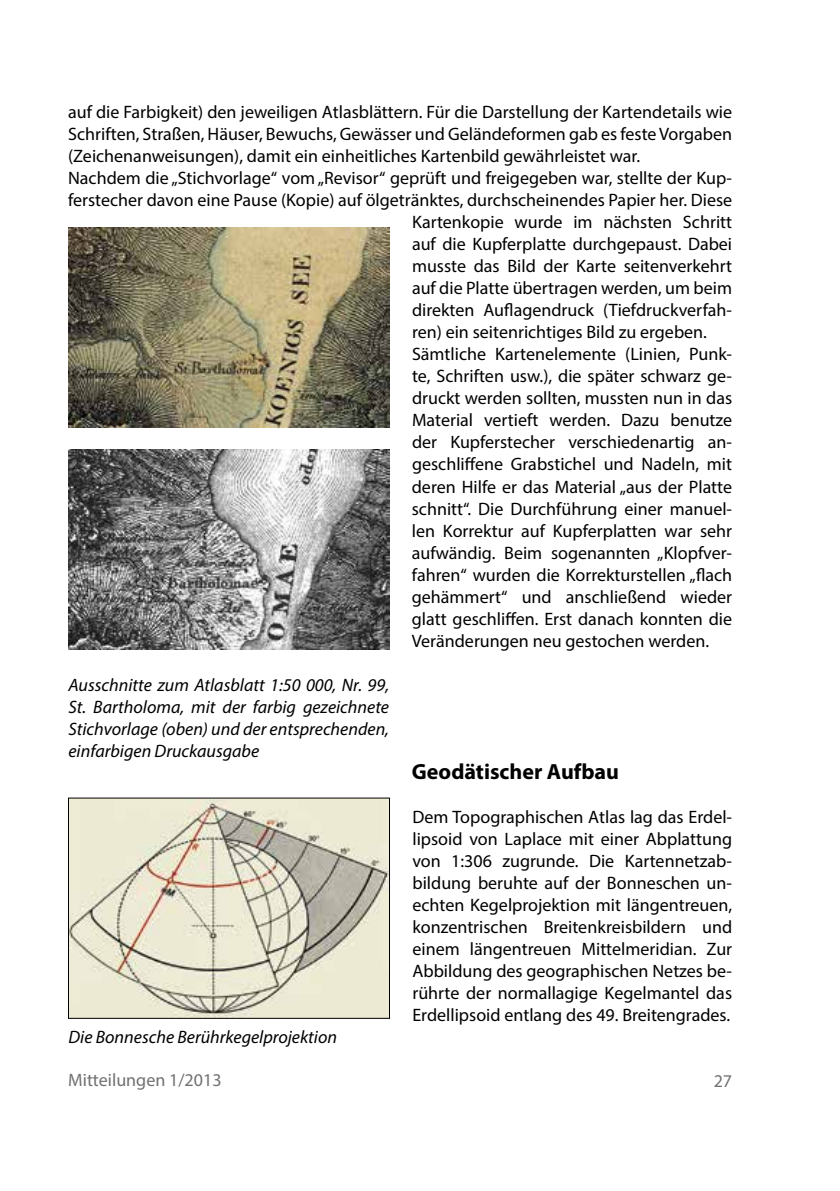
<style>
.page{position:relative;width:840px;height:1191px;background:#fff}
.page>*{position:absolute;margin:0;border:0;box-sizing:border-box;transform-origin:0 0}
.t1{font:700 22px "Myriad Pro";color:#000}
.t2{font:18px/22px "Myriad Pro";color:#000;text-align:justify}
.t3{font:italic 18px/22px "Myriad Pro";color:#000;text-align:justify}
.t4{font:18px "Myriad Pro";color:#707172}
</style>
<div class="page">
<img style="left:68px;top:449px;width:321px;height:200px">
<img style="left:68px;top:227px;width:321px;height:200px">
<img style="left:70px;top:800px;width:317px;height:216px">
<p class="t2" style="left:68px;top:101px;width:665px">auf die Farbigkeit) den jeweiligen Atlasblättern. Für die Darstellung der Kartendetails wie</p>
<p class="t2" style="left:68px;top:123px;width:665px">Schriften, Straßen, Häuser, Bewuchs, Gewässer und Geländeformen gab es feste Vorgaben</p>
<p class="t2" style="left:68px;top:145px;width:573px">(Zeichenanweisungen), damit ein einheitliches Kartenbild gewährleistet war.</p>
<p class="t2" style="left:68px;top:167px;width:665px">Nachdem die „Stichvorlage“ vom „Revisor“ geprüft und freigegeben war, stellte der Kup-</p>
<p class="t2" style="left:68px;top:189px;width:665px">ferstecher davon eine Pause (Kopie) auf ölgetränktes, durchscheinendes Papier her. Diese</p>
<p class="t2" style="left:412px;top:211px;width:321px">Kartenkopie wurde im nächsten Schritt</p>
<p class="t2" style="left:412px;top:233px;width:321px">auf die Kupferplatte durchgepaust. Dabei</p>
<p class="t2" style="left:412px;top:255px;width:321px">musste das Bild der Karte seitenverkehrt</p>
<p class="t2" style="left:412px;top:277px;width:321px">auf die Platte übertragen werden, um beim</p>
<p class="t2" style="left:412px;top:299px;width:321px">direkten Auflagendruck (Tiefdruckverfah-</p>
<p class="t2" style="left:412px;top:321px;width:296px">ren) ein seitenrichtiges Bild zu ergeben.</p>
<p class="t2" style="left:412px;top:343px;width:321px">Sämtliche Kartenelemente (Linien, Punk-</p>
<p class="t2" style="left:412px;top:365px;width:321px">te, Schriften usw.), die später schwarz ge-</p>
<p class="t2" style="left:412px;top:387px;width:321px">druckt werden sollten, mussten nun in das</p>
<p class="t2" style="left:412px;top:409px;width:321px">Material vertieft werden. Dazu benutze</p>
<p class="t2" style="left:412px;top:431px;width:321px">der Kupferstecher verschiedenartig an-</p>
<p class="t2" style="left:412px;top:453px;width:321px">geschliffene Grabstichel und Nadeln, mit</p>
<p class="t2" style="left:411px;top:475px;width:321px">deren Hilfe er das Material „aus der Platte</p>
<p class="t2" style="left:411px;top:497px;width:321px">schnitt“. Die Durchführung einer manuel-</p>
<p class="t2" style="left:411px;top:519px;width:321px">len Korrektur auf Kupferplatten war sehr</p>
<p class="t2" style="left:411px;top:541px;width:321px">aufwändig. Beim sogenannten „Klopfver-</p>
<p class="t2" style="left:411px;top:563px;width:321px">fahren“ wurden die Korrekturstellen „flach</p>
<p class="t2" style="left:411px;top:585px;width:321px">gehämmert“ und anschließend wieder</p>
<p class="t2" style="left:411px;top:607px;width:322px">glatt geschliffen. Erst danach konnten die</p>
<p class="t2" style="left:411px;top:629px;width:299px">Veränderungen neu gestochen werden.</p>
<p class="t3" style="left:68px;top:673px;width:322px">Ausschnitte zum Atlasblatt 1:50 000, Nr. 99, St. Bartholoma, mit der farbig gezeichnete Stichvorlage (oben) und der entsprechenden, einfarbigen Druckausgabe</p>
<p class="t3" style="left:68px;top:1025px;width:270px">Die Bonnesche Berührkegelprojektion</p>
<p class="t1" style="left:411px;top:757px;width:208px">Geodätischer Aufbau</p>
<p class="t2" style="left:412px;top:805px;width:321px">Dem Topographischen Atlas lag das Erdel&shy;lipsoid von Laplace mit einer Abplattung von 1:306 zugrunde. Die Kartennetzab&shy;bildung beruhte auf der Bonneschen un&shy;echten Kegelprojektion mit längentreuen, konzentrischen Breitenkreisbildern und einem längentreuen Mittelmeridian. Zur Abbildung des geographischen Netzes be&shy;rührte der normallagige Kegelmantel das Erdellipsoid entlang des 49. Breitengrades.</p>
<p class="t4" style="left:68px;top:1068px;width:155px">Mitteilungen 1/2013</p>
<p class="t4" style="left:713px;top:1069px;width:20px">27</p>
</div>
